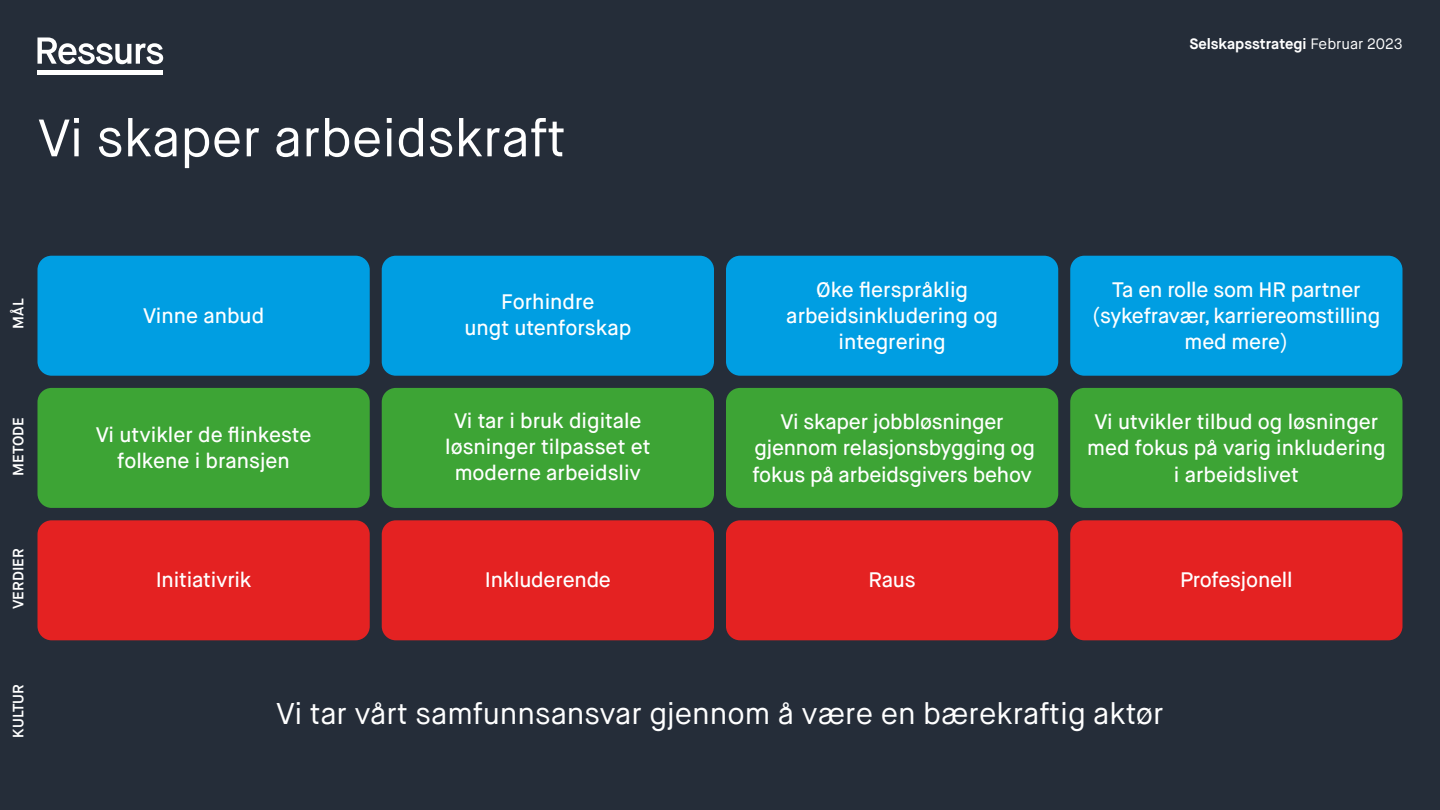
<style>
.page{position:relative;width:1440px;height:810px;background:#252d39}
.page>*{position:absolute;margin:0;border:0;box-sizing:border-box;transform-origin:0 0}
.t1{font:52.5px "Maison Neue";color:#fff}
.t2{font:30px "Maison Neue";color:#fff}
.t3{font:500 21px/26.2px "Maison Neue";color:#fff;text-align:center}
.t4{font:700 15px "Maison Neue";color:#fff}
.t5{font:600 15px "Maison Neue";color:#fff}
.s1{font-weight:400}
</style>
<div class="page">
<svg style="left:37px;top:37px;width:126px;height:27px"></svg>
<hr style="left:38px;top:71px;width:125px;height:4px;background:#fff">
<div style="left:37px;top:256px;width:333px;height:120px;background:#009ee2;border-radius:14px"></div>
<div style="left:382px;top:256px;width:332px;height:120px;background:#009ee2;border-radius:14px"></div>
<div style="left:726px;top:256px;width:332px;height:120px;background:#009ee2;border-radius:14px"></div>
<div style="left:1070px;top:256px;width:332px;height:120px;background:#009ee2;border-radius:14px"></div>
<div style="left:37px;top:388px;width:333px;height:120px;background:#3da435;border-radius:14px"></div>
<div style="left:382px;top:388px;width:332px;height:120px;background:#3da435;border-radius:14px"></div>
<div style="left:726px;top:388px;width:332px;height:120px;background:#3da435;border-radius:14px"></div>
<div style="left:1070px;top:388px;width:332px;height:120px;background:#3da435;border-radius:14px"></div>
<div style="left:37px;top:520px;width:333px;height:120px;background:#e42222;border-radius:14px"></div>
<div style="left:382px;top:520px;width:332px;height:120px;background:#e42222;border-radius:14px"></div>
<div style="left:726px;top:520px;width:332px;height:120px;background:#e42222;border-radius:14px"></div>
<div style="left:1070px;top:520px;width:332px;height:120px;background:#e42222;border-radius:14px"></div>
<h1 class="t1" style="left:38px;top:105px;width:530px">Vi skaper arbeidskraft</h1>
<p class="t5" style="left:9px;top:329px;width:31px;rotate:-90deg">MÅL</p>
<p class="t3" style="left:143px;top:303px;width:123px">Vinne anbud</p>
<p class="t3" style="left:464px;top:289px;width:168px">Forhindre<br>ungt utenforskap</p>
<p class="t4" style="left:1189px;top:35px;width:215px">Selskapsstrategi <span class="s1">Februar 2023</span></p>
<p class="t3" style="left:786px;top:276px;width:213px">Øke flerspråklig arbeidsinkludering og integrering</p>
<p class="t3" style="left:1092px;top:276px;width:289px">Ta en rolle som HR partner (sykefravær, karriereomstilling med mere)</p>
<p class="t5" style="left:9px;top:476px;width:60px;rotate:-90deg">METODE</p>
<p class="t5" style="left:9px;top:609px;width:62px;rotate:-90deg">VERDIER</p>
<p class="t5" style="left:9px;top:738px;width:55px;rotate:-90deg">KULTUR</p>
<p class="t3" style="left:96px;top:422px;width:217px">Vi utvikler de flinkeste folkene i bransjen</p>
<p class="t3" style="left:445px;top:408px;width:207px">Vi tar i bruk digitale løsninger tilpasset et moderne arbeidsliv</p>
<p class="t3" style="left:752px;top:409px;width:284px">Vi skaper jobbløsninger gjennom relasjonsbygging og fokus på arbeidsgivers behov</p>
<p class="t3" style="left:1087px;top:409px;width:300px">Vi utvikler tilbud og løsninger med fokus på varig inkludering i arbeidslivet</p>
<p class="t3" style="left:156px;top:567px;width:97px">Initiativrik</p>
<p class="t3" style="left:485px;top:567px;width:128px">Inkluderende</p>
<p class="t3" style="left:869px;top:567px;width:49px">Raus</p>
<p class="t3" style="left:1180px;top:567px;width:114px">Profesjonell</p>
<h2 class="t2" style="left:276px;top:695px;width:889px">Vi tar vårt samfunnsansvar gjennom å være en bærekraftig aktør</h2>
</div>
